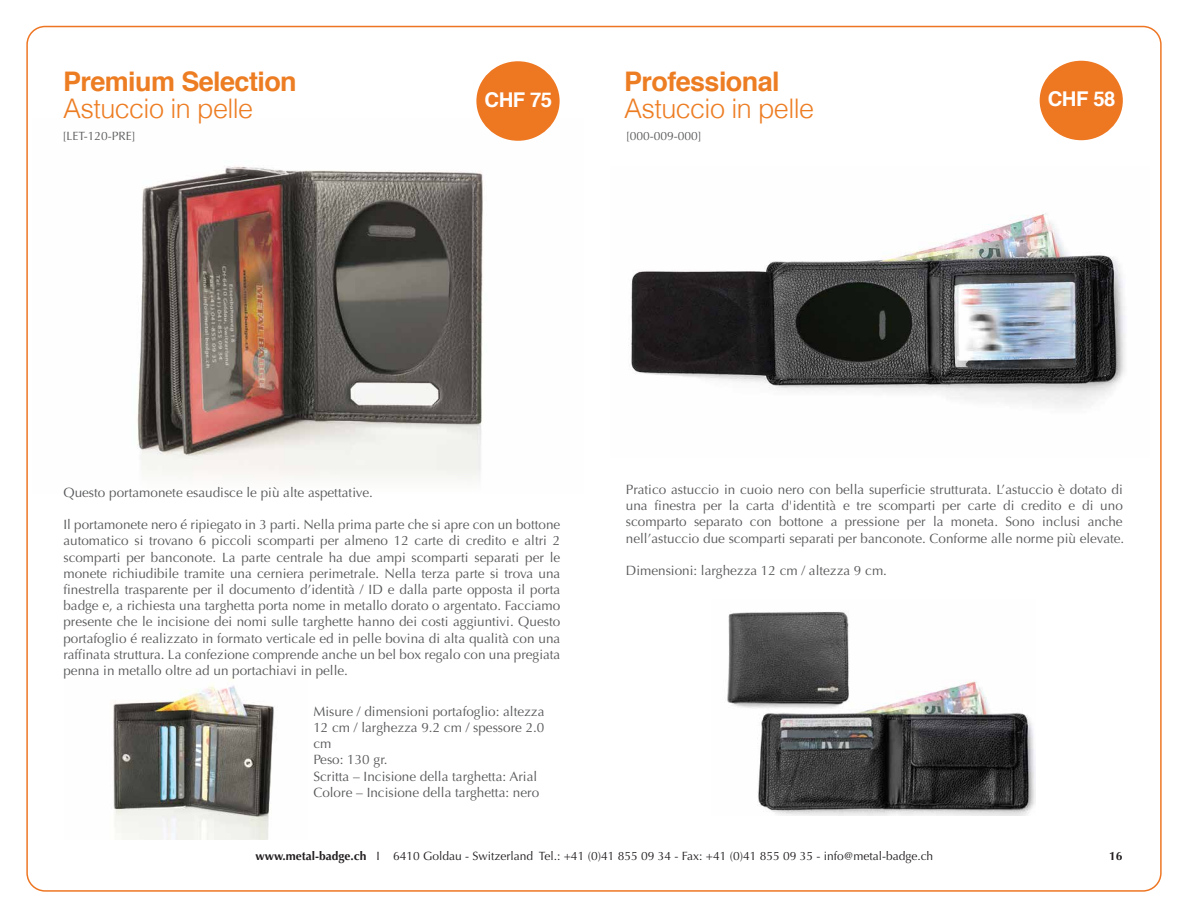
<style>
.page{position:relative;width:1188px;height:918px;background:#fff}
.page>*{position:absolute;margin:0;border:0;box-sizing:border-box;transform-origin:0 0}
.t1{font:300 27px "Helvetica";letter-spacing:-.02em;color:#ed7d23}
.t2{font:700 27px "Helvetica";letter-spacing:-.02em;color:#ed7d23}
.t3{font:700 20.4px "Helvetica";letter-spacing:-.02em;color:#fff}
.t4{font:13.5px/16.2px "Optima";color:#58595b}
.t5{font:12px "Optima";color:#231f20}
.t6{font:12px "Optima";color:#58595b}
.t7{font:700 12px "Optima";color:#231f20}
.s1{font-weight:700}
</style>
<div class="page">
<img style="left:137px;top:122px;width:417px;height:344px">
<img style="left:631px;top:213px;width:494px;height:194px">
<img style="left:113px;top:678px;width:161px;height:162px">
<div style="left:476px;top:61px;width:84px;height:80px;background:#e72;border-radius:50%"></div>
<div style="left:1040px;top:61px;width:83px;height:79px;background:#e72;border-radius:50%"></div>
<img style="left:727px;top:611px;width:308px;height:205px">
<h1 class="t2" style="left:63px;top:59px;width:235px">Premium Selection</h1>
<h1 class="t1" style="left:63px;top:85px;width:192px">Astuccio in pelle</h1>
<p class="t6" style="left:63px;top:129px;width:75px">[LET-120-PRE]</p>
<h2 class="t3" style="left:484px;top:83px;width:69px">CHF 75</h2>
<h1 class="t2" style="left:624px;top:59px;width:157px">Professional</h1>
<h1 class="t1" style="left:624px;top:85px;width:192px">Astuccio in pelle</h1>
<p class="t6" style="left:626px;top:129px;width:78px">[000-009-000]</p>
<h2 class="t3" style="left:1048px;top:83px;width:69px">CHF 58</h2>
<p class="t4" style="left:63px;top:484px;width:311px">Questo portamonete esaudisce le più alte aspettative.</p>
<p class="t4" style="left:63px;top:517px;width:498px;text-align:justify">Il portamonete nero é ripiegato in 3 parti. Nella prima parte che si apre con un bottone automatico si trovano 6 piccoli scomparti per almeno 12 carte di credito e altri 2 scomparti per banconote. La parte centrale ha due ampi scomparti separati per le monete richiudibile tramite una cerniera perimetrale. Nella terza parte si trova una finestrella trasparente per il documento d’identità / ID e dalla parte opposta il porta badge e, a richiesta una targhetta porta nome in metallo dorato o argentato. Facciamo presente che le incisione dei nomi sulle targhette hanno dei costi aggiuntivi. Questo portafoglio é realizzato in formato verticale ed in pelle bovina di alta qualità con una raffinata struttura. La confezione comprende anche un bel box regalo con una pregiata penna in metallo oltre ad un portachiavi in pelle.</p>
<p class="t4" style="left:313px;top:703px;width:233px">Misure / dimensioni portafoglio: altezza<br>12 cm / larghezza 9.2 cm / spessore 2.0 cm<br>Peso: 130 gr.<br>Scritta – Incisione della targhetta: Arial<br>Colore – Incisione della targhetta: nero</p>
<p class="t4" style="left:626px;top:481px;width:500px">Pratico astuccio in cuoio nero con bella superficie strutturata. L’astuccio è dotato di una finestra per la carta d'identità e tre scomparti per carte di credito e di uno scomparto separato con bottone a pressione per la moneta. Sono inclusi anche nell’astuccio due scomparti separati per banconote. Conforme alle norme più elevate.</p>
<p class="t4" style="left:626px;top:562px;width:263px">Dimensioni: larghezza 12 cm / altezza 9 cm.</p>
<p class="t5" style="left:255px;top:849px;width:679px"><span class="s1">www.metal-badge.ch</span> I 6410 Goldau - Switzerland Tel.: +41 (0)41 855 09 34 - Fax: +41 (0)41 855 09 35 - info@metal-badge.ch</p>
<p class="t7" style="left:1109px;top:849px;width:15px">16</p>
</div>
